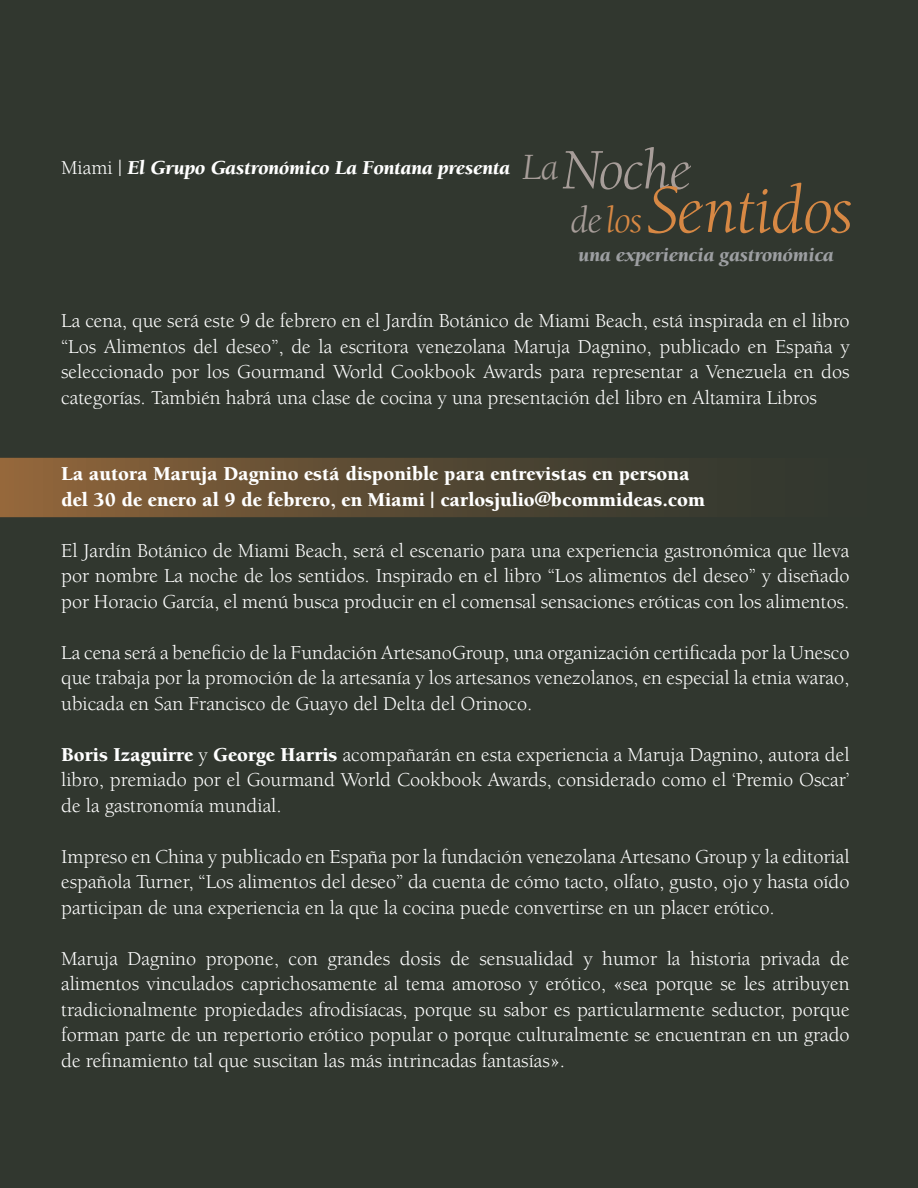
<style>
.page{position:relative;width:918px;height:1188px;background:#31372f}
.page>*{position:absolute;margin:0;border:0;box-sizing:border-box;transform-origin:0 0}
.t1{font:italic 69.9px "Berkeley Std";letter-spacing:-.02em;color:#d78844}
.t2{font:italic 58.8px "Berkeley Std";letter-spacing:-.02em;color:#a79d99}
.t3{font:italic 38.1px "Berkeley Std";letter-spacing:-.02em;color:#d78844}
.t4{font:italic 38.1px "Berkeley Std";color:#a79d99}
.t5{font:20.25px/25.5px "Berkeley Std";color:#fff;text-align:justify}
.t6{font:900 20.25px/25.5px "Berkeley Std";color:#fff}
.t7{font:italic 900 20.25px "Berkeley Std";color:#fff}
.t8{font:italic 900 20.25px "Berkeley Std";color:#9d9fa2}
.s1{font-weight:400;font-style:normal}
.s2{color:#a79d99}
.s3{font-weight:900}
</style>
<div class="page">
<svg style="left:0;top:458px;width:679px;height:59px;background:#624f34"></svg>
<p class="t7" style="left:61px;top:157px;width:450px"><span class="s1">Miami |</span> El Grupo Gastronómico La Fontana presenta</p>
<p class="t2" style="left:562px;top:138px;width:131px">Noche</p>
<p class="t3" style="left:571px;top:200px;width:74px"><span class="s2">de</span>los</p>
<p class="t4" style="left:522px;top:146px;width:38px">La</p>
<p class="t1" style="left:647px;top:172px;width:208px">Sentidos</p>
<p class="t8" style="left:579px;top:244px;width:257px">una experiencia gastronómica</p>
<p class="t5" style="left:61px;top:309px;width:790px">La cena, que será este 9 de febrero en el Jardín Botánico de Miami Beach, está inspirada en el libro “Los Alimentos del deseo”, de la escritora venezolana Maruja Dagnino, publicado en España y seleccionado por los Gourmand World Cookbook Awards para representar a Venezuela en dos categorías. También habrá una clase de cocina y una presentación del libro en Altamira Libros</p>
<p class="t6" style="left:61px;top:462px;width:645px">La autora Maruja Dagnino está disponible para entrevistas en persona del 30 de enero al 9 de febrero, en Miami | carlosjulio@bcommideas.com</p>
<p class="t5" style="left:61px;top:538px;width:790px">El Jardín Botánico de Miami Beach, será el escenario para una experiencia gastronómica que lleva por nombre La noche de los sentidos. Inspirado en el libro “Los alimentos del deseo” y diseñado por Horacio García, el menú busca producir en el comensal sensaciones eróticas con los alimentos.</p>
<p class="t5" style="left:61px;top:640px;width:790px">La cena será a beneficio de la Fundación ArtesanoGroup, una organización certificada por la Unesco que trabaja por la promoción de la artesanía y los artesanos venezolanos, en especial la etnia warao, ubicada en San Francisco de Guayo del Delta del Orinoco.</p>
<p class="t5" style="left:61px;top:742px;width:790px"><span class="s3">Boris Izaguirre</span> y <span class="s3">George Harris</span> acompañarán en esta experiencia a Maruja Dagnino, autora del libro, premiado por el Gourmand World Cookbook Awards, considerado como el ‘Premio Oscar’ de la gastronomía mundial.</p>
<p class="t5" style="left:61px;top:844px;width:790px">Impreso en China y publicado en España por la fundación venezolana Artesano Group y la editorial española Turner, “Los alimentos del deseo” da cuenta de cómo tacto, olfato, gusto, ojo y hasta oído participan de una experiencia en la que la cocina puede convertirse en un placer erótico.</p>
<p class="t5" style="left:61px;top:946px;width:790px">Maruja Dagnino propone, con grandes dosis de sensualidad y humor la historia privada de alimentos vinculados caprichosamente al tema amoroso y erótico, «sea porque se les atribuyen tradicionalmente propiedades afrodisíacas, porque su sabor es particularmente seductor, porque forman parte de un repertorio erótico popular o porque culturalmente se encuentran en un grado de refinamiento tal que suscitan las más intrincadas fantasías».</p>
</div>
